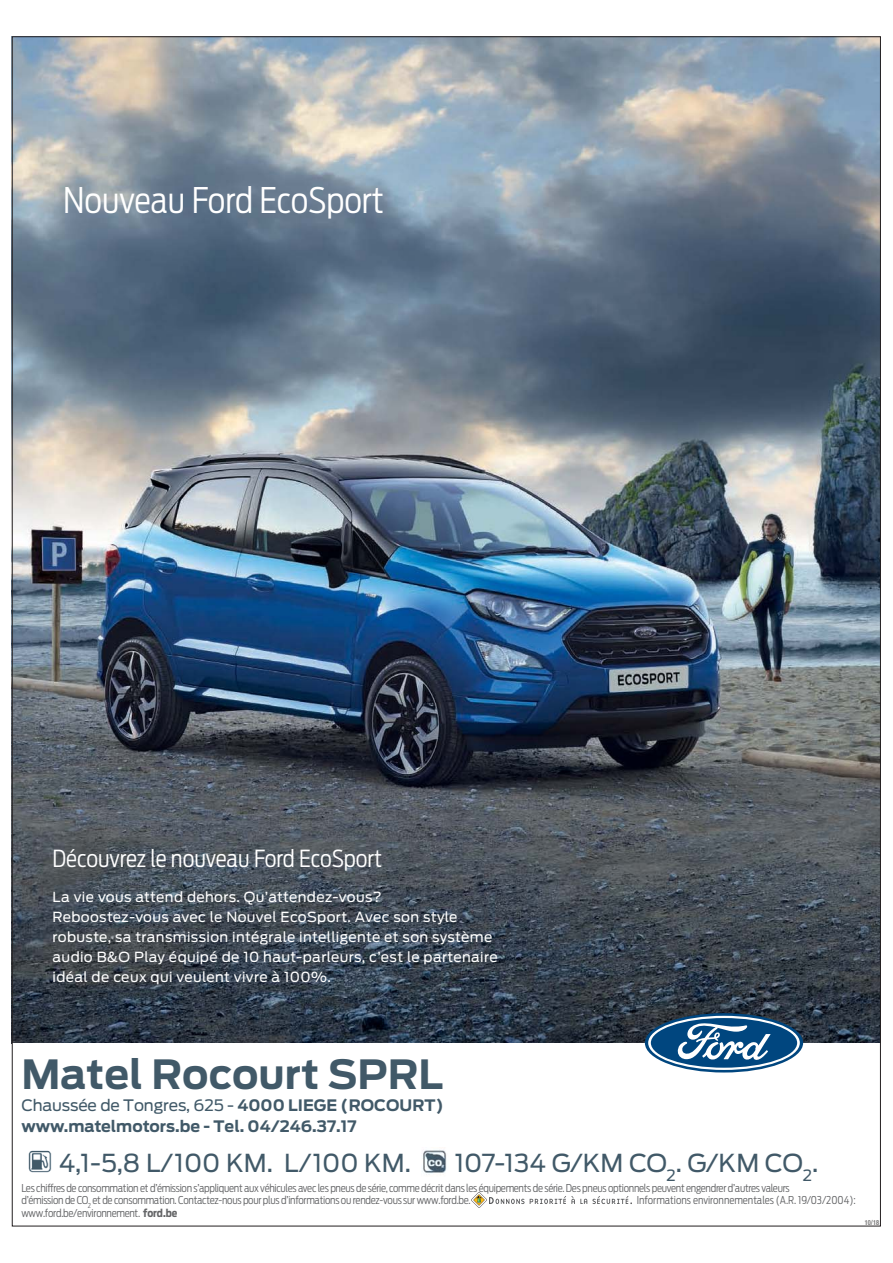
<style>
.page{position:relative;width:893px;height:1263px;background:#fff}
.page>*{position:absolute;margin:0;border:0;box-sizing:border-box;transform-origin:0 0}
.t1{font:700 40.05px "Ford Antenna";color:#415968}
.t2{font:300 35.1px "Antenna Cond";color:#fff}
.t3{font:24.6px "Ford Antenna";color:#415968}
.t4{font:300 23.4px "Antenna Cond";color:#fff}
.t5{font:700 15.75px/20.4px "Ford Antenna";color:#415968}
.t6{font:13.8px/20px "Ford Antenna";letter-spacing:.025em;color:#fff}
.t7{font:300 10.8px/12.3px "Antenna Cond";letter-spacing:-.025em;color:#636466}
.t8{font:300 10.8px "Antenna Cond";color:#636466}
.t9{font:700 condensed 7.05px "Helvetica Neue";color:#7a7979;scale:.9 1}
.s1{font-weight:400}
.s2{color:#fff}
.s3{font-weight:700}
</style>
<div class="page">
<img style="left:14px;top:38px;width:865px;height:1005px">
<svg style="left:645px;top:1013px;width:158px;height:60px"></svg>
<svg style="left:648px;top:1016px;width:152px;height:54px"></svg>
<svg style="left:530px;top:1196px;width:102px;height:8px"></svg>
<svg style="left:471px;top:1192px;width:53px;height:16px"></svg>
<img style="left:28px;top:1150px;width:24px;height:23px">
<img style="left:422px;top:1150px;width:25px;height:25px">
<h2 class="t2" style="left:63px;top:186px;width:322px">Nouveau Ford EcoSport</h2>
<h3 class="t4" style="left:53px;top:849px;width:331px">Découvrez le nouveau Ford EcoSport</h3>
<p class="t6" style="left:53px;top:888px;width:447px">La vie vous attend dehors. Qu’attendez-vous?<br>Reboostez-vous avec le Nouvel EcoSport. Avec son style robuste, sa transmission intégrale intelligente et son système audio B&amp;O Play équipé de 10 haut-parleurs, c’est le partenaire idéal de ceux qui veulent vivre à 100%.</p>
<h1 class="t1" style="left:21px;top:1051px;width:423px">Matel Rocourt SPRL</h1>
<h3 class="t5" style="left:21px;top:1096px;width:424px"><span class="s1">Chaussée de Tongres, 625 -</span> 4000 LIEGE (ROCOURT) www.matelmotors.be - Tel. 04/246.37.17</h3>
<h3 class="t3" style="left:59px;top:1153px;width:761px">4,1-5,8 L/100 KM. L/100 KM. <span class="s2">Æ</span> 107-134 G/KM CO<sub>2</sub>. G/KM CO<sub>2</sub>.</h3>
<p class="t7" style="left:21px;top:1183px;width:770px">Les chiffres de consommation et d’émission s’appliquent aux véhicules avec les pneus de série, comme décrit dans les équipements de série. Des pneus optionnels peuvent engendrer d’autres valeurs d’émission de CO<sub>2</sub> et de consommation. Contactez-nous pour plus d’informations ou rendez-vous sur www.ford.be.</p>
<p class="t8" style="left:637px;top:1196px;width:221px">Informations environnementales (A.R. 19/03/2004):</p>
<p class="t7" style="left:21px;top:1207px;width:158px">www.ford.be/environnement. <span class="s3">ford.be</span></p>
<p class="t9" style="left:865px;top:1220px;width:17px">10/18</p>
</div>
